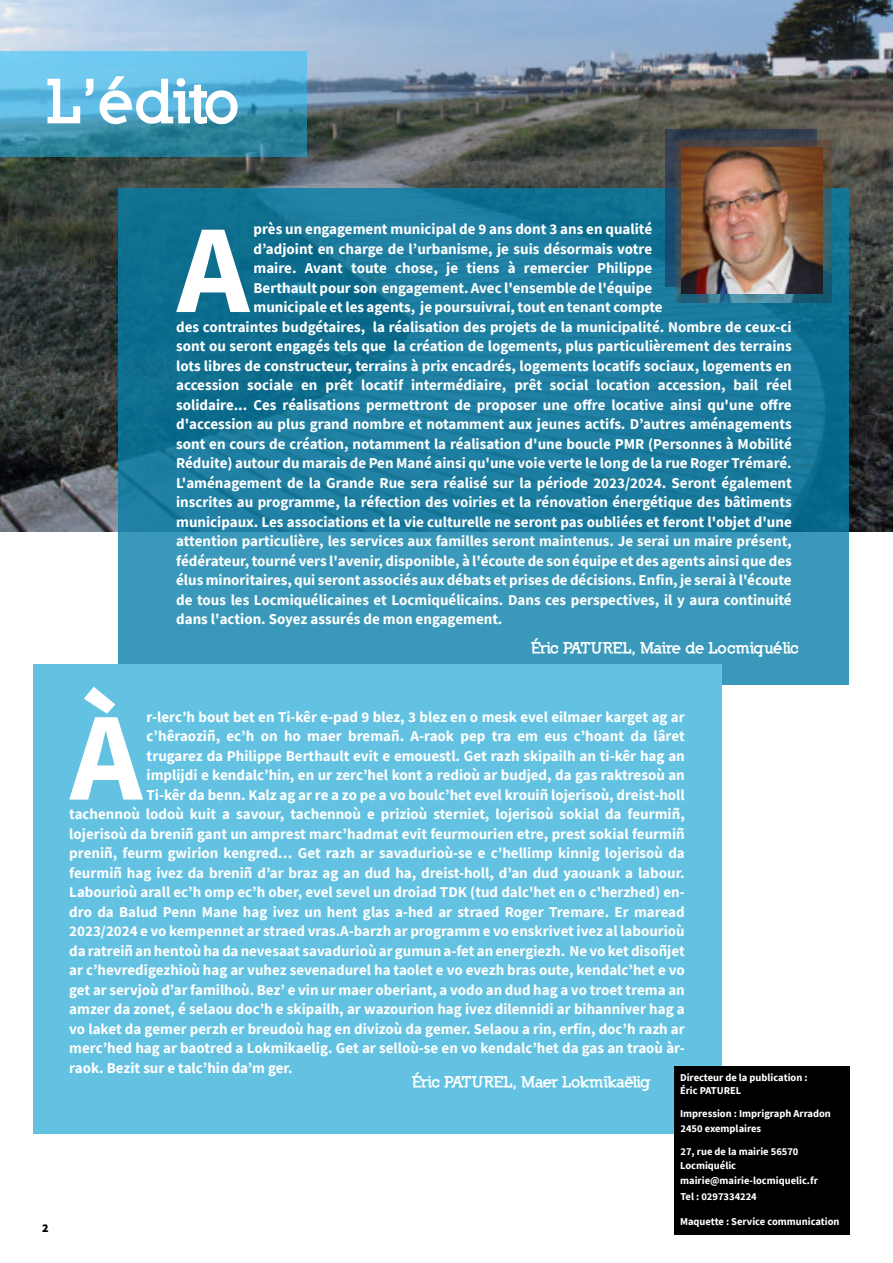
<style>
.page{position:relative;width:893px;height:1263px;background:#fff}
.page>*{position:absolute;margin:0;border:0;box-sizing:border-box;transform-origin:0 0}
.t1{font:700 126.3px "Source Sans Pro";color:#fff}
.t2{font:900 60px "Nilland";letter-spacing:-.015em;color:#fff}
.t3{font:900 15.45px "Nilland";letter-spacing:-.035em;color:#fff}
.t4{font:700 15px "Source Sans Pro";color:#fff}
.t5{font:900 12px "Source Sans Pro";color:#000}
.t6{font:700 10.5px/13.5px "Source Sans Pro";color:#fff}
</style>
<div class="page">
<img style="left:0;top:0;width:893px;height:532px">
<div style="left:119px;top:189px;width:730px;height:496px;background:#047ea8;opacity:.79"></div>
<div style="left:33px;top:664px;width:688px;height:470px;background:#63c2e2"></div>
<div style="left:674px;top:1066px;width:176px;height:169px;background:#000"></div>
<div style="left:0;top:51px;width:306px;height:106px;background:#18c4ff;opacity:.47"></div>
<div style="left:665px;top:129px;width:151px;height:158px;background:#1c3159;opacity:.57"></div>
<img style="left:675px;top:141px;width:156px;height:161px">
<img style="left:681px;top:148px;width:142px;height:146px">
<h2 class="t2" style="left:48px;top:63px;width:195px">L’édito</h2>
<h1 class="t1" style="left:177px;top:217px;width:74px">A</h1>
<p class="t4" style="left:254px;top:223px;width:400px">près un engagement municipal de 9 ans dont 3 ans en qualité</p>
<p class="t4" style="left:254px;top:242px;width:400px">d’adjoint en charge de l’urbanisme, je suis désormais votre</p>
<p class="t4" style="left:254px;top:262px;width:400px">maire. Avant toute chose, je tiens à remercier Philippe</p>
<p class="t4" style="left:254px;top:281px;width:400px">Berthault pour son engagement. Avec l'ensemble de l'équipe</p>
<p class="t4" style="left:254px;top:301px;width:410px">municipale et les agents, je poursuivrai, tout en tenant compte</p>
<p class="t4" style="left:176px;top:320px;width:617px">des contraintes budgétaires, la réalisation des projets de la municipalité. Nombre de ceux-ci</p>
<p class="t4" style="left:176px;top:340px;width:617px">sont ou seront engagés tels que la création de logements, plus particulièrement des terrains</p>
<p class="t4" style="left:176px;top:359px;width:617px">lots libres de constructeur, terrains à prix encadrés, logements locatifs sociaux, logements en</p>
<p class="t4" style="left:176px;top:379px;width:617px">accession sociale en prêt locatif intermédiaire, prêt social location accession, bail réel</p>
<p class="t4" style="left:176px;top:398px;width:617px">solidaire... Ces réalisations permettront de proposer une offre locative ainsi qu'une offre</p>
<p class="t4" style="left:176px;top:418px;width:617px">d'accession au plus grand nombre et notamment aux jeunes actifs. D’autres aménagements</p>
<p class="t4" style="left:176px;top:437px;width:617px">sont en cours de création, notamment la réalisation d'une boucle PMR (Personnes à Mobilité</p>
<p class="t4" style="left:176px;top:457px;width:617px">Réduite) autour du marais de Pen Mané ainsi qu'une voie verte le long de la rue Roger Trémaré.</p>
<p class="t4" style="left:176px;top:476px;width:617px">L'aménagement de la Grande Rue sera réalisé sur la période 2023/2024. Seront également</p>
<p class="t4" style="left:176px;top:496px;width:617px">inscrites au programme, la réfection des voiries et la rénovation énergétique des bâtiments</p>
<p class="t4" style="left:176px;top:515px;width:617px">municipaux. Les associations et la vie culturelle ne seront pas oubliées et feront l'objet d'une</p>
<p class="t4" style="left:176px;top:535px;width:617px">attention particulière, les services aux familles seront maintenus. Je serai un maire présent,</p>
<p class="t4" style="left:176px;top:554px;width:617px">fédérateur, tourné vers l'avenir, disponible, à l'écoute de son équipe et des agents ainsi que des</p>
<p class="t4" style="left:176px;top:574px;width:617px">élus minoritaires, qui seront associés aux débats et prises de décisions. Enfin, je serai à l'écoute</p>
<p class="t4" style="left:176px;top:593px;width:617px">de tous les Locmiquélicaines et Locmiquélicains. Dans ces perspectives, il y aura continuité</p>
<p class="t4" style="left:176px;top:613px;width:328px">dans l'action. Soyez assurés de mon engagement.</p>
<p class="t3" style="left:532px;top:638px;width:269px">Éric PATUREL, Maire de Locmiquélic</p>
<h1 class="t1" style="left:70px;top:705px;width:74px">À</h1>
<p class="t4" style="left:147px;top:710px;width:540px">r-lerc’h bout bet en Ti-kêr e-pad 9 blez, 3 blez en o mesk evel eilmaer karget ag ar</p>
<p class="t4" style="left:147px;top:730px;width:540px">c’hêraoziñ, ec’h on ho maer bremañ. A-raok pep tra em eus c’hoant da lâret</p>
<p class="t4" style="left:147px;top:749px;width:540px">trugarez da Philippe Berthault evit e emouestl. Get razh skipailh an ti-kêr hag an</p>
<p class="t4" style="left:147px;top:769px;width:540px">implijdi e kendalc’hin, en ur zerc’hel kont a redioù ar budjed, da gas raktresoù an</p>
<p class="t4" style="left:147px;top:788px;width:540px">Ti-kêr da benn. Kalz ag ar re a zo pe a vo boulc’het evel krouiñ lojerisoù, dreist-holl</p>
<p class="t4" style="left:69px;top:808px;width:617px">tachennoù lodoù kuit a savour, tachennoù e prizioù sterniet, lojerisoù sokial da feurmiñ,</p>
<p class="t4" style="left:69px;top:827px;width:617px">lojerisoù da breniñ gant un amprest marc’hadmat evit feurmourien etre, prest sokial feurmiñ</p>
<p class="t4" style="left:69px;top:847px;width:617px">preniñ, feurm gwirion kengred… Get razh ar savadurioù-se e c’hellimp kinnig lojerisoù da</p>
<p class="t4" style="left:69px;top:866px;width:617px">feurmiñ hag ivez da breniñ d’ar braz ag an dud ha, dreist-holl, d’an dud yaouank a labour.</p>
<p class="t4" style="left:69px;top:886px;width:617px">Labourioù arall ec’h omp ec’h ober, evel sevel un droiad TDK (tud dalc'het en o c'herzhed) en-</p>
<p class="t4" style="left:69px;top:905px;width:617px">dro da Balud Penn Mane hag ivez un hent glas a-hed ar straed Roger Tremare. Er maread</p>
<p class="t4" style="left:69px;top:925px;width:617px">2023/2024 e vo kempennet ar straed vras.A-barzh ar programm e vo enskrivet ivez al labourioù</p>
<p class="t4" style="left:69px;top:944px;width:617px">da ratreiñ an hentoù ha da nevesaat savadurioù ar gumun a-fet an energiezh. Ne vo ket disoñjet</p>
<p class="t4" style="left:69px;top:964px;width:617px">ar c’hevredigezhioù hag ar vuhez sevenadurel ha taolet e vo evezh bras oute, kendalc’het e vo</p>
<p class="t4" style="left:69px;top:983px;width:617px">get ar servjoù d’ar familhoù. Bez’ e vin ur maer oberiant, a vodo an dud hag a vo troet trema an</p>
<p class="t4" style="left:69px;top:1003px;width:617px">amzer da zonet, é selaou doc’h e skipailh, ar wazourion hag ivez dilennidi ar bihanniver hag a</p>
<p class="t4" style="left:69px;top:1022px;width:617px">vo laket da gemer perzh er breudoù hag en divizoù da gemer. Selaou a rin, erfin, doc’h razh ar</p>
<p class="t4" style="left:69px;top:1042px;width:617px">merc’hed hag ar baotred a Lokmikaelig. Get ar selloù-se en vo kendalc’het da gas an traoù àr-</p>
<p class="t4" style="left:69px;top:1061px;width:225px">raok. Bezit sur e talc’hin da’m ger.</p>
<p class="t3" style="left:413px;top:1072px;width:240px">Éric PATUREL, Maer Lokmikaëlig</p>
<p class="t6" style="left:680px;top:1071px;width:129px">Directeur de la publication :<br>Éric PATUREL</p>
<p class="t6" style="left:680px;top:1107px;width:152px">Impression : Imprigraph Arradon</p>
<p class="t5" style="left:42px;top:1223px;width:8px">2</p>
<p class="t6" style="left:680px;top:1122px;width:82px">2450 exemplaires</p>
<p class="t6" style="left:680px;top:1145px;width:120px">27, rue de la mairie 56570<br>Locmiquélic</p>
<p class="t6" style="left:680px;top:1173px;width:139px;line-height:15.9px">mairie@mairie-locmiquelic.fr<br>Tel : 0297334224</p>
<p class="t6" style="left:680px;top:1216px;width:161px">Maquette : Service communication</p>
</div>
